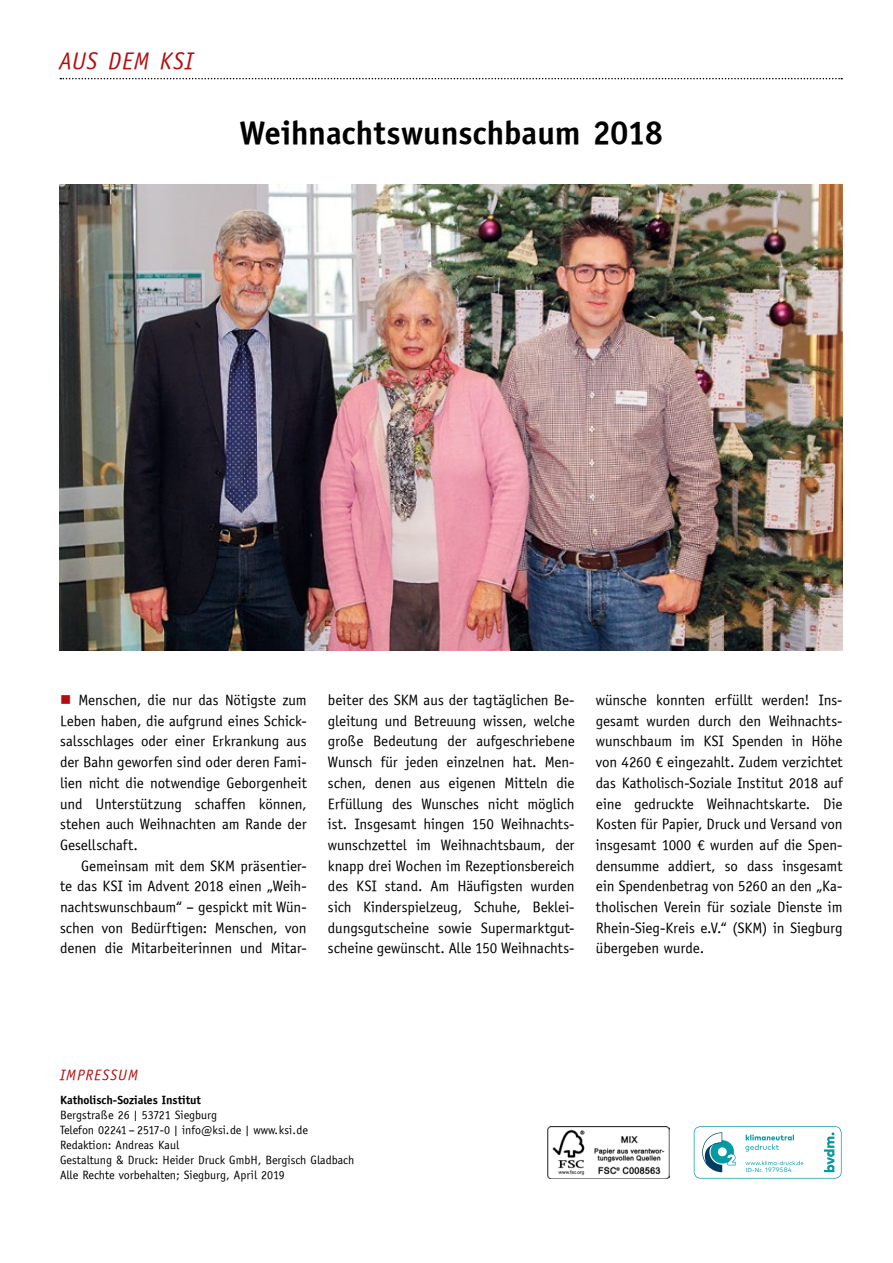
<style>
.page{position:relative;width:893px;height:1263px;background:#fff}
.page>*{position:absolute;margin:0;border:0;box-sizing:border-box;transform-origin:0 0}
.t1{font:33px "Officina Sans ITCTT Bold";color:#000}
.t2{font:italic 24px "Officina Sans ITCTT Book";letter-spacing:.035em;color:#b20e10}
.t3{font:15px/20.7px "Officina Sans ITCTT Book";letter-spacing:-.005em;color:#000;text-align:justify}
.t4{font:italic 15px "Officina Sans ITCTT Book";letter-spacing:.07em;color:#b20e10}
.t5{font:12px/15px "Officina Sans ITCTT Book";color:#000}
.t6{font:12px "Officina Sans ITCTT Bold";color:#000}
.t7{font:6.3px "Mark Pro";letter-spacing:.05em;color:#009ba4}
.s1{font-family:"Mark OT";font-size:5.85px}
</style>
<div class="page">
<svg style="left:60px;top:78px;width:782px;height:1px"></svg>
<img style="left:547px;top:1126px;width:122px;height:53px">
<svg style="left:694px;top:1126px;width:148px;height:52px"></svg>
<img style="left:60px;top:185px;width:782px;height:466px">
<h2 class="t2" style="left:60px;top:47px;width:135px">AUS DEM KSI</h2>
<h1 class="t1" style="left:240px;top:113px;width:425px">Weihnachtswunschbaum 2018</h1>
<p class="t3" style="left:60px;top:689px;width:248px;text-indent:18px">Menschen, die nur das Nötigste zum Leben haben, die aufgrund eines Schick&shy;salsschlages oder einer Erkrankung aus der Bahn geworfen sind oder deren Fami&shy;lien nicht die notwendige Geborgenheit und Unterstützung schaffen können, stehen auch Weihnachten am Rande der Gesellschaft.</p>
<p class="t3" style="left:60px;top:855px;width:248px;text-indent:21px">Gemeinsam mit dem SKM präsentier&shy;te das KSI im Advent 2018 einen „Weih&shy;nachtswunschbaum“ – gespickt mit Wün&shy;schen von Bedürftigen: Menschen, von denen die Mitarbeiterinnen und Mitar-</p>
<p class="t3" style="left:328px;top:689px;width:248px">beiter des SKM aus der tagtäglichen Be&shy;gleitung und Betreuung wissen, welche große Bedeutung der aufgeschriebene Wunsch für jeden einzelnen hat. Men&shy;schen, denen aus eigenen Mitteln die Erfüllung des Wunsches nicht möglich ist. Insgesamt hingen 150 Weihnachts&shy;wunschzettel im Weihnachtsbaum, der knapp drei Wochen im Rezeptionsbereich des KSI stand. Am Häufigsten wurden sich Kinderspielzeug, Schuhe, Beklei&shy;dungsgutscheine sowie Supermarktgut&shy;scheine gewünscht. Alle 150 Weihnachts-</p>
<p class="t3" style="left:596px;top:689px;width:248px">wünsche konnten erfüllt werden! Ins&shy;gesamt wurden durch den Weihnachts&shy;wunschbaum im KSI Spenden in Höhe von 4260 € eingezahlt. Zudem verzichtet das Katholisch-Soziale Institut 2018 auf eine gedruckte Weihnachtskarte. Die Kosten für Papier, Druck und Versand von insgesamt 1000 € wurden auf die Spen&shy;densumme addiert, so dass insgesamt ein Spendenbetrag von 5260 an den „Ka&shy;tholischen Verein für soziale Dienste im Rhein-Sieg-Kreis e.V.“ (SKM) in Siegburg übergeben wurde.</p>
<p class="t4" style="left:60px;top:1066px;width:79px">IMPRESSUM</p>
<p class="t6" style="left:60px;top:1092px;width:142px">Katholisch-Soziales Institut</p>
<p class="t5" style="left:60px;top:1107px;width:296px">Bergstraße 26 | 53721 Siegburg<br>Telefon 02241 – 2517-0 | info@ksi.de | www.ksi.de Redaktion: Andreas Kaul<br>Gestaltung &amp; Druck: Heider Druck GmbH, Bergisch Gladbach Alle Rechte vorbehalten; Siegburg, April 2019</p>
<p class="t7" style="left:746px;top:1165px;width:48px"><span class="s1">ID-Nr.</span> 1979584</p>
</div>
